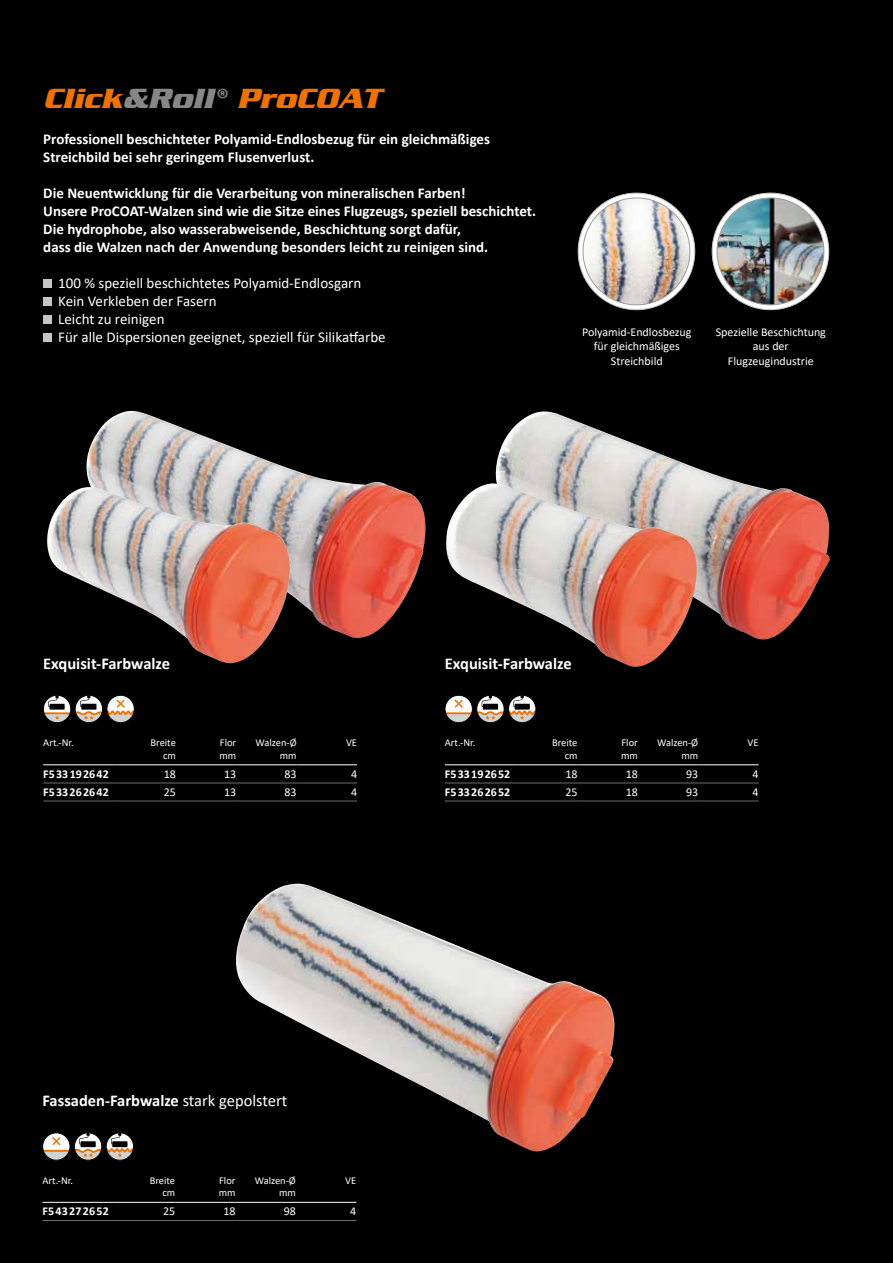
<style>
.page{position:relative;width:893px;height:1263px;background:#000}
.page>*{position:absolute;margin:0;border:0;box-sizing:border-box;transform-origin:0 0}
.t1{font:italic 700 30px "Serpentine Com";color:#ee7203}
.t2{font:700 16.5px "Calibri";color:#fff}
.t3{font:700 15px/18px "Calibri";color:#fff}
.t4{font:15px/18px "Calibri";color:#fff}
.t5{font:12px/14.4px "Calibri";color:#fff;text-align:center}
.t6{font:700 12px "Calibri";color:#fff}
.t7{font:10.5px/12.6px "Calibri";color:#fff;text-align:right}
.s1{color:#878787}
.s2{font-weight:400}
</style>
<div class="page">
<img style="left:495px;top:411px;width:335px;height:229px">
<svg style="left:45px;top:695px;width:89px;height:28px"></svg>
<div style="left:43px;top:695px;width:28px;height:28px;border:1px solid #000;border-radius:50%"></div>
<hr style="left:43px;top:783px;width:73px;height:1px;background:#706f6f">
<hr style="left:116px;top:783px;width:60px;height:1px;background:#706f6f">
<hr style="left:176px;top:783px;width:60px;height:1px;background:#706f6f">
<hr style="left:236px;top:783px;width:61px;height:1px;background:#706f6f">
<hr style="left:297px;top:783px;width:60px;height:1px;background:#706f6f">
<hr style="left:43px;top:801px;width:73px;height:1px;background:#706f6f">
<hr style="left:116px;top:801px;width:60px;height:1px;background:#706f6f">
<hr style="left:176px;top:801px;width:60px;height:1px;background:#706f6f">
<hr style="left:236px;top:801px;width:61px;height:1px;background:#706f6f">
<hr style="left:297px;top:801px;width:60px;height:1px;background:#706f6f">
<hr style="left:43px;top:764px;width:73px;height:1px;background:#fff">
<hr style="left:116px;top:764px;width:60px;height:1px;background:#fff">
<hr style="left:176px;top:764px;width:60px;height:1px;background:#fff">
<hr style="left:236px;top:764px;width:61px;height:1px;background:#fff">
<hr style="left:297px;top:764px;width:60px;height:1px;background:#fff">
<svg style="left:445px;top:695px;width:91px;height:28px"></svg>
<div style="left:445px;top:695px;width:27px;height:28px;border:1px solid #000;border-radius:50%"></div>
<hr style="left:445px;top:783px;width:72px;height:1px;background:#706f6f">
<hr style="left:517px;top:783px;width:60px;height:1px;background:#706f6f">
<hr style="left:577px;top:783px;width:61px;height:1px;background:#706f6f">
<hr style="left:638px;top:783px;width:60px;height:1px;background:#706f6f">
<hr style="left:698px;top:783px;width:61px;height:1px;background:#706f6f">
<hr style="left:445px;top:801px;width:72px;height:1px;background:#706f6f">
<hr style="left:517px;top:801px;width:60px;height:1px;background:#706f6f">
<hr style="left:577px;top:801px;width:61px;height:1px;background:#706f6f">
<hr style="left:638px;top:801px;width:60px;height:1px;background:#706f6f">
<hr style="left:698px;top:801px;width:61px;height:1px;background:#706f6f">
<hr style="left:445px;top:764px;width:72px;height:1px;background:#fff">
<hr style="left:517px;top:764px;width:60px;height:1px;background:#fff">
<hr style="left:577px;top:764px;width:61px;height:1px;background:#fff">
<hr style="left:638px;top:764px;width:60px;height:1px;background:#fff">
<hr style="left:698px;top:764px;width:61px;height:1px;background:#fff">
<svg style="left:43px;top:1133px;width:91px;height:27px"></svg>
<div style="left:43px;top:1133px;width:27px;height:27px;border:1px solid #000;border-radius:50%"></div>
<hr style="left:43px;top:1220px;width:72px;height:1px;background:#706f6f">
<hr style="left:115px;top:1220px;width:60px;height:1px;background:#706f6f">
<hr style="left:175px;top:1220px;width:61px;height:1px;background:#706f6f">
<hr style="left:236px;top:1220px;width:60px;height:1px;background:#706f6f">
<hr style="left:296px;top:1220px;width:60px;height:1px;background:#706f6f">
<hr style="left:43px;top:1202px;width:72px;height:1px;background:#fff">
<hr style="left:115px;top:1202px;width:60px;height:1px;background:#fff">
<hr style="left:175px;top:1202px;width:61px;height:1px;background:#fff">
<hr style="left:236px;top:1202px;width:60px;height:1px;background:#fff">
<hr style="left:296px;top:1202px;width:60px;height:1px;background:#fff">
<div style="left:43px;top:279px;width:9px;height:9px;background:#c6c6c6"></div>
<div style="left:43px;top:297px;width:9px;height:9px;background:#c6c6c6"></div>
<div style="left:43px;top:315px;width:9px;height:9px;background:#c6c6c6"></div>
<div style="left:43px;top:333px;width:9px;height:9px;background:#c6c6c6"></div>
<svg style="left:578px;top:193px;width:117px;height:117px;background:#ededed"></svg>
<img style="left:583px;top:198px;width:107px;height:107px;border-radius:53px">
<svg style="left:712px;top:193px;width:117px;height:117px;background:#ececec"></svg>
<img style="left:717px;top:198px;width:107px;height:107px;border-radius:53px">
<img style="left:236px;top:884px;width:379px;height:268px">
<img style="left:446px;top:483px;width:251px;height:184px">
<img style="left:86px;top:411px;width:340px;height:228px">
<img style="left:47px;top:487px;width:244px;height:176px">
<h1 class="t1" style="left:43px;top:81px;width:339px">Click<span class="s1">&amp;Roll®</span> ProCOAT</h1>
<p class="t3" style="left:43px;top:130px;width:448px">Professionell beschichteter Polyamid-Endlosbezug für ein gleichmäßiges<br>Streichbild bei sehr geringem Flusenverlust.</p>
<p class="t3" style="left:43px;top:184px;width:494px">Die Neuentwicklung für die Verarbeitung von mineralischen Farben!<br>Unsere ProCOAT-Walzen sind wie die Sitze eines Flugzeugs, speziell beschichtet.<br>Die hydrophobe, also wasserabweisende, Beschichtung sorgt dafür,<br>dass die Walzen nach der Anwendung besonders leicht zu reinigen sind.</p>
<p class="t4" style="left:58px;top:273px;width:329px">100 % speziell beschichtetes Polyamid-Endlosgarn Kein Verkleben der Fasern<br>Leicht zu reinigen<br>Für alle Dispersionen geeignet, speziell für Silikatfarbe</p>
<p class="t5" style="left:582px;top:324px;width:111px">Polyamid-Endlosbezug für gleichmäßiges<br>Streichbild</p>
<p class="t5" style="left:716px;top:324px;width:112px">Spezielle Beschichtung aus der<br>Flugzeugindustrie</p>
<p class="t2" style="left:43px;top:652px;width:128px">Exquisit-Farbwalze</p>
<p class="t2" style="left:445px;top:652px;width:128px">Exquisit-Farbwalze</p>
<p class="t7" style="left:43px;top:736px;width:32px">Art.-Nr.</p>
<p class="t7" style="left:150px;top:736px;width:27px">Breite cm</p>
<p class="t7" style="left:220px;top:736px;width:18px;text-align:left">Flor mm</p>
<p class="t7" style="left:255px;top:736px;width:43px">Walzen-Ø mm</p>
<p class="t7" style="left:346px;top:736px;width:13px">VE</p>
<p class="t6" style="left:43px;top:765px;width:67px">F533192642</p>
<p class="t5" style="left:164px;top:766px;width:14px">18</p>
<p class="t5" style="left:224px;top:766px;width:14px">13</p>
<p class="t5" style="left:285px;top:766px;width:14px">83</p>
<p class="t5" style="left:351px;top:766px;width:8px">4</p>
<p class="t6" style="left:43px;top:783px;width:67px">F533262642</p>
<p class="t5" style="left:164px;top:784px;width:14px">25</p>
<p class="t5" style="left:224px;top:784px;width:14px">13</p>
<p class="t5" style="left:285px;top:784px;width:14px">83</p>
<p class="t5" style="left:351px;top:784px;width:8px">4</p>
<p class="t7" style="left:445px;top:736px;width:32px">Art.-Nr.</p>
<p class="t7" style="left:552px;top:736px;width:27px">Breite cm</p>
<p class="t7" style="left:621px;top:736px;width:18px;text-align:left">Flor mm</p>
<p class="t7" style="left:657px;top:736px;width:43px">Walzen-Ø mm</p>
<p class="t7" style="left:748px;top:736px;width:13px">VE</p>
<p class="t6" style="left:445px;top:765px;width:67px">F533192652</p>
<p class="t5" style="left:565px;top:766px;width:14px">18</p>
<p class="t5" style="left:626px;top:766px;width:14px">18</p>
<p class="t5" style="left:686px;top:766px;width:14px">93</p>
<p class="t5" style="left:753px;top:766px;width:8px">4</p>
<p class="t6" style="left:445px;top:783px;width:67px">F533262652</p>
<p class="t5" style="left:565px;top:784px;width:14px">25</p>
<p class="t5" style="left:626px;top:784px;width:14px">18</p>
<p class="t5" style="left:686px;top:784px;width:14px">93</p>
<p class="t5" style="left:753px;top:784px;width:8px">4</p>
<p class="t2" style="left:43px;top:1089px;width:246px">Fassaden-Farbwalze <span class="s2">stark gepolstert</span></p>
<p class="t7" style="left:43px;top:1173px;width:32px">Art.-Nr.</p>
<p class="t7" style="left:150px;top:1173px;width:27px">Breite cm</p>
<p class="t7" style="left:219px;top:1173px;width:18px;text-align:left">Flor mm</p>
<p class="t7" style="left:255px;top:1173px;width:43px">Walzen-Ø mm</p>
<p class="t7" style="left:345px;top:1173px;width:13px">VE</p>
<p class="t6" style="left:43px;top:1203px;width:68px">F5 43 27 26 52</p>
<p class="t5" style="left:163px;top:1204px;width:14px">25</p>
<p class="t5" style="left:223px;top:1204px;width:14px">18</p>
<p class="t5" style="left:284px;top:1204px;width:14px">98</p>
<p class="t5" style="left:350px;top:1204px;width:8px">4</p>
</div>
